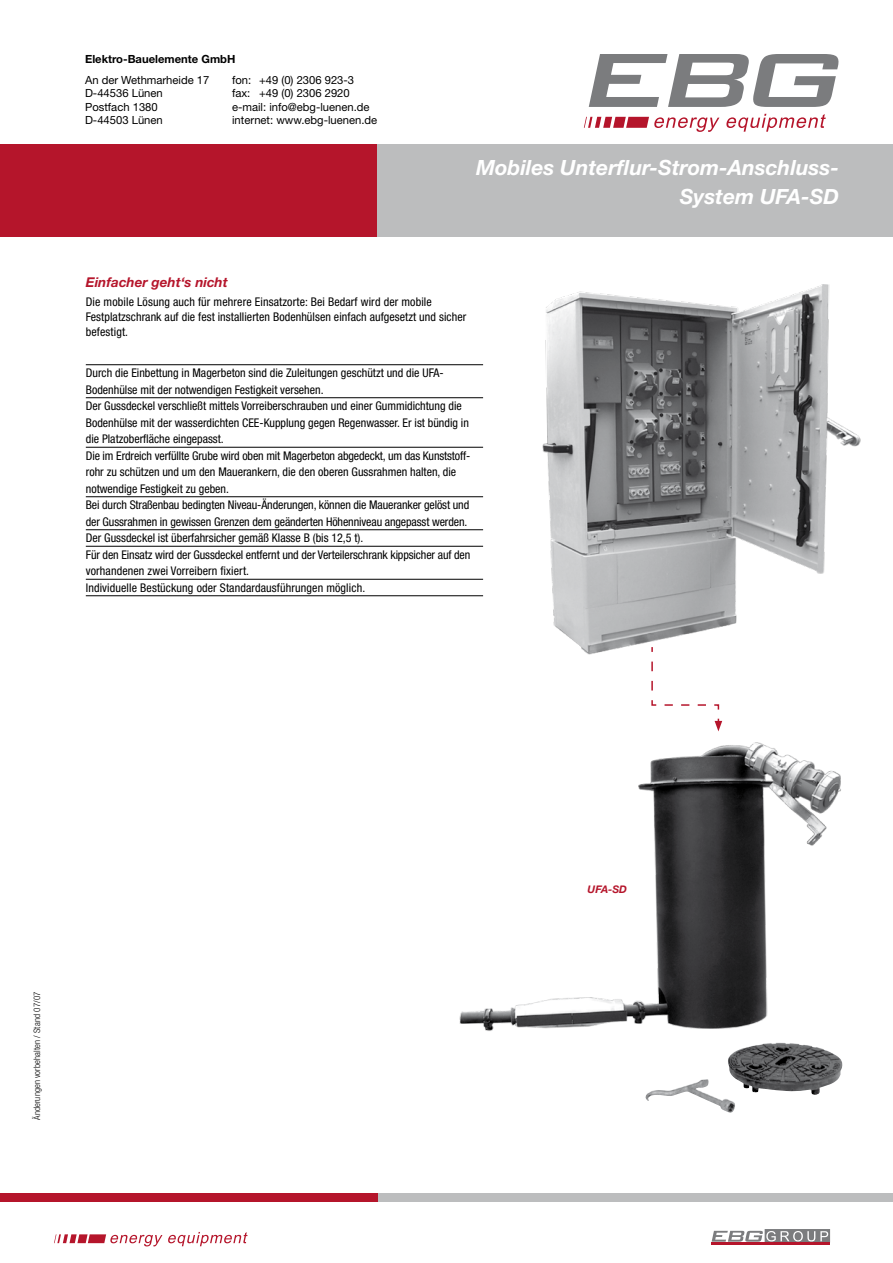
<style>
.page{position:relative;width:893px;height:1263px;background:#fff}
.page>*{position:absolute;margin:0;border:0;box-sizing:border-box;transform-origin:0 0}
.t1{font:italic 700 21px/29.4px "Helvetica Neue";color:#fff;text-align:right}
.t2{font:italic 700 13.5px "Helvetica Neue";color:#b5152b}
.t3{font:condensed 12px/16.5px "Helvetica Neue";color:#000}
.t4{font:11.25px "Helvetica Neue";color:#000}
.t5{font:700 11.25px "Helvetica Neue";color:#000}
.t6{font:italic 700 10.5px "Helvetica Neue";color:#b5152b}
.t7{font:300 condensed 9px "Helvetica Neue";letter-spacing:.01em;color:#000}
</style>
<div class="page">
<img style="left:542px;top:285px;width:319px;height:370px">
<svg style="left:651px;top:646px;width:71px;height:85px"></svg>
<img style="left:459px;top:742px;width:384px;height:324px">
<img style="left:641px;top:1031px;width:201px;height:82px">
<div style="left:377px;top:145px;width:516px;height:92px;background:#bcbdbe"></div>
<div style="left:370px;top:1193px;width:523px;height:9px;background:#bcbdbe"></div>
<div style="left:0;top:145px;width:377px;height:92px;background:#b5152b"></div>
<div style="left:0;top:1193px;width:377px;height:9px;background:#b5152b"></div>
<svg style="left:584px;top:117px;width:135px;height:15px"></svg>
<svg style="left:726px;top:114px;width:100px;height:18px"></svg>
<svg style="left:589px;top:54px;width:250px;height:53px"></svg>
<svg style="left:54px;top:1234px;width:108px;height:12px"></svg>
<svg style="left:168px;top:1232px;width:80px;height:14px"></svg>
<div style="left:765px;top:1229px;width:65px;height:13px;background:#7b7c7e"></div>
<svg style="left:712px;top:1231px;width:116px;height:11px"></svg>
<hr style="left:711px;top:1242px;width:119px;height:3px;background:#b5152b">
<hr style="left:86px;top:364px;width:397px;height:1px;background:#000">
<hr style="left:86px;top:397px;width:397px;height:1px;background:#000">
<hr style="left:86px;top:447px;width:397px;height:1px;background:#000">
<hr style="left:86px;top:496px;width:397px;height:1px;background:#000">
<hr style="left:86px;top:529px;width:397px;height:1px;background:#000">
<hr style="left:86px;top:546px;width:397px;height:1px;background:#000">
<hr style="left:86px;top:579px;width:397px;height:1px;background:#000">
<hr style="left:86px;top:595px;width:397px;height:1px;background:#000">
<p class="t5" style="left:85px;top:52px;width:152px">Elektro-Bauelemente GmbH</p>
<p class="t4" style="left:85px;top:73px;width:126px">An der Wethmarheide 17</p>
<p class="t4" style="left:232px;top:73px;width:124px">fon: +49 (0) 2306 923-3</p>
<p class="t4" style="left:85px;top:86px;width:79px">D-44536 Lünen</p>
<p class="t4" style="left:232px;top:86px;width:119px">fax: +49 (0) 2306 2920</p>
<p class="t4" style="left:85px;top:100px;width:74px">Postfach 1380</p>
<p class="t4" style="left:232px;top:100px;width:139px">e-mail: info@ebg-luenen.de</p>
<p class="t4" style="left:85px;top:113px;width:79px">D-44503 Lünen</p>
<p class="t4" style="left:232px;top:113px;width:147px">internet: www.ebg-luenen.de</p>
<h1 class="t1" style="left:476px;top:152px;width:364px">Mobiles Unterflur-Strom-Anschluss-<br>System UFA-SD</h1>
<p class="t2" style="left:86px;top:274px;width:144px">Einfacher geht‘s nicht</p>
<p class="t3" style="left:86px;top:294px;width:382px;line-height:15px">Die mobile Lösung auch für mehrere Einsatzorte: Bei Bedarf wird der mobile<br>Festplatzschrank auf die fest installierten Bodenhülsen einfach aufgesetzt und sicher befestigt.</p>
<p class="t3" style="left:86px;top:365px;width:386px">Durch die Einbettung in Magerbeton sind die Zuleitungen geschützt und die UFA-Bodenhülse mit der notwendigen Festigkeit versehen.<br>Der Gussdeckel verschließt mittels Vorreiberschrauben und einer Gummidichtung die Bodenhülse mit der wasserdichten CEE-Kupplung gegen Regenwasser. Er ist bündig in die Platzoberfläche eingepasst.<br>Die im Erdreich verfüllte Grube wird oben mit Magerbeton abgedeckt, um das Kunststoff&shy;rohr zu schützen und um den Mauerankern, die den oberen Gussrahmen halten, die notwendige Festigkeit zu geben.<br>Bei durch Straßenbau bedingten Niveau-Änderungen, können die Maueranker gelöst und der Gussrahmen in gewissen Grenzen dem geänderten Höhenniveau angepasst werden.<br>Der Gussdeckel ist überfahrsicher gemäß Klasse B (bis 12,5 t).<br>Für den Einsatz wird der Gussdeckel entfernt und der Verteilerschrank kippsicher auf den vorhandenen zwei Vorreibern fixiert.<br>Individuelle Bestückung oder Standardausführungen möglich.</p>
<p class="t7" style="left:32px;top:1120px;width:130px;rotate:-90deg">Änderungen vorbehalten / Stand 07/07</p>
<p class="t6" style="left:588px;top:882px;width:41px">UFA-SD</p>
</div>
